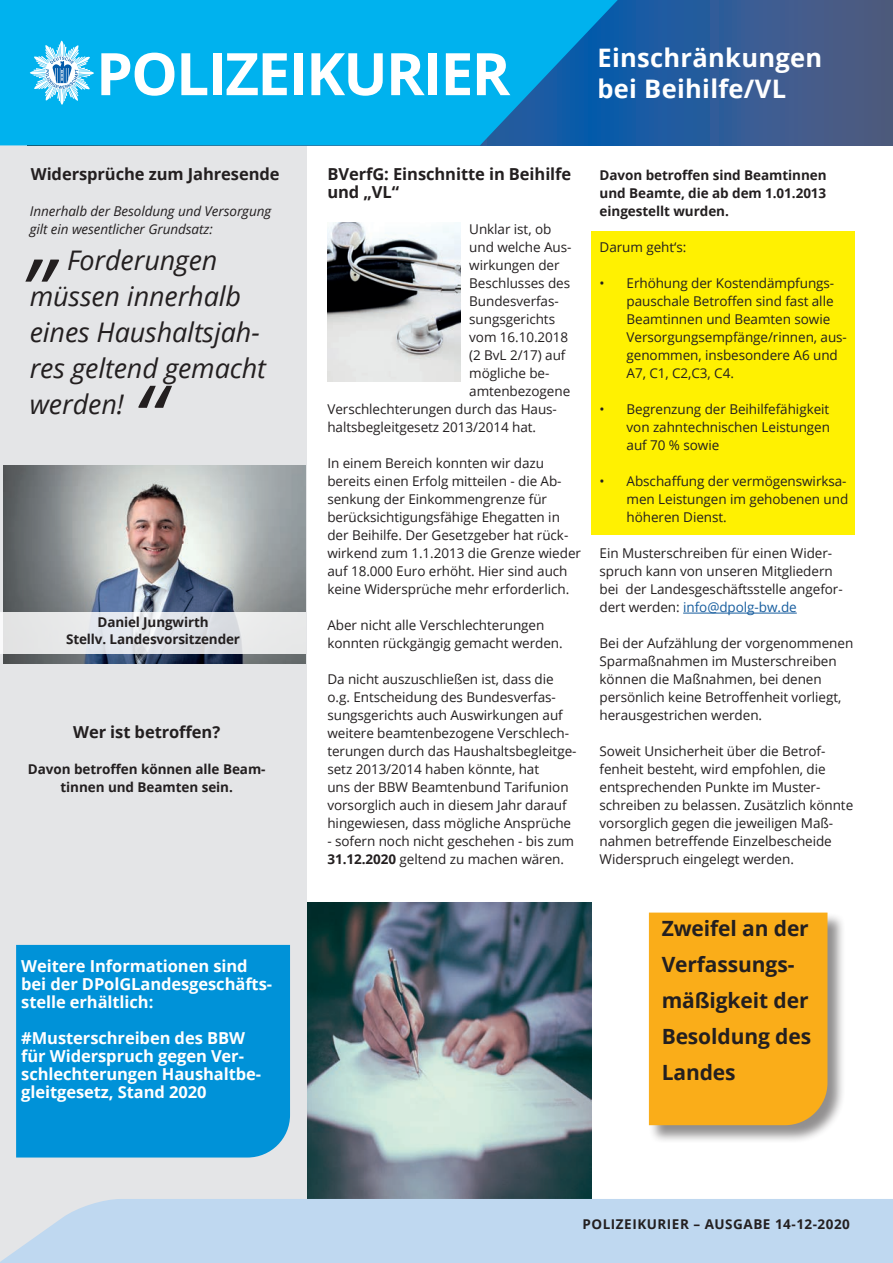
<style>
.page{position:relative;width:893px;height:1263px;background:#fff}
.page>*{position:absolute;margin:0;border:0;box-sizing:border-box;transform-origin:0 0}
.t1{font:italic 90px "Open Sans";color:#231f20}
.t2{font:700 58.65px "Open Sans";letter-spacing:-.03em;color:#fff}
.t3{font:italic 27px/36px "Open Sans";letter-spacing:-.005em;color:#231f20}
.t4{font:700 25.5px "Open Sans";letter-spacing:.01em;color:#fff}
.t5{font:700 21px/36px "Open Sans";letter-spacing:-.005em;color:#231f20}
.t6{font:700 16.5px/18px "Open Sans";letter-spacing:-.005em;color:#fff}
.t7{font:700 16.5px/18px "Open Sans";letter-spacing:-.005em;color:#231f20}
.t8{font:13.5px/18px "Open Sans";letter-spacing:-.005em;color:#231f20}
.t9{font:700 13.5px/18px "Open Sans";letter-spacing:-.005em;color:#231f20;text-align:center}
.t10{font:italic 13.5px/18px "Open Sans";letter-spacing:-.005em;color:#231f20}
.t11{font:700 13.5px "Open Sans";letter-spacing:.04em;color:#231f20}
.s1{font-weight:700}
.s2{color:#175d9e}
</style>
<div class="page">
<div style="left:591px;top:231px;width:264px;height:304px;background:#fff101"></div>
<img style="left:306px;top:903px;width:285px;height:296px">
<div style="left:0;top:0;width:306px;height:1263px;background:#e4e5e7"></div>
<svg style="left:618px;top:0;width:275px;height:145px"></svg>
<svg style="left:0;top:0;width:618px;height:145px;fill:#00b2ee"></svg>
<svg style="left:30px;top:41px;width:64px;height:64px"></svg>
<hr style="left:683px;top:613px;width:114px;height:1px;background:#175d9e">
<div style="left:0;top:1199px;width:893px;height:64px;background:#bfd8f0"></div>
<img style="left:327px;top:223px;width:134px;height:158px">
<div style="left:649px;top:913px;width:196px;height:230px;background:#231f20;opacity:.5"></div>
<div style="left:649px;top:912px;width:178px;height:213px;background:#faad19"></div>
<div style="left:16px;top:945px;width:274px;height:212px;background:#0092d8"></div>
<img style="left:3px;top:465px;width:302px;height:199px">
<svg style="left:0;top:612px;width:305px;height:41px"></svg>
<h2 class="t2" style="left:96px;top:32px;width:416px">POLIZEIKURIER</h2>
<h3 class="t4" style="left:597px;top:39px;width:226px">Einschränkungen</h3>
<h3 class="t4" style="left:597px;top:71px;width:190px">bei Beihilfe/VL</h3>
<p class="t7" style="left:31px;top:165px;width:250px">Widersprüche zum Jahresende</p>
<p class="t10" style="left:30px;top:202px;width:243px">Innerhalb der Besoldung und Versorgung gilt ein wesentlicher Grundsatz:</p>
<h1 class="t1" style="left:30px;top:176px;width:39px">„</h1>
<h3 class="t3" style="left:30px;top:241px;width:238px;text-indent:37px">Forderungen müssen innerhalb eines Haushaltsjah&shy;res geltend gemacht werden!</h3>
<h1 class="t1" style="left:133px;top:356px;width:33px">“</h1>
<p class="t9" style="left:66px;top:614px;width:176px;line-height:16.5px">Daniel Jungwirth<br>Stellv. Landesvorsitzender</p>
<p class="t7" style="left:73px;top:723px;width:149px">Wer ist betroffen?</p>
<p class="t9" style="left:28px;top:760px;width:239px">Davon betroffen können alle Beam&shy;tinnen und Beamten sein.</p>
<p class="t6" style="left:21px;top:957px;width:252px">Weitere Informationen sind bei der DPolGLandesgeschäfts&shy;stelle erhältlich:</p>
<p class="t6" style="left:21px;top:1029px;width:241px">#Musterschreiben des BBW für Widerspruch gegen Ver&shy;schlechterungen Haushaltbe&shy;gleitgesetz, Stand 2020</p>
<p class="t7" style="left:327px;top:165px;width:245px">BVerfG: Einschnitte in Beihilfe und „VL“</p>
<p class="t8" style="left:469px;top:220px;width:84px">Unklar ist, ob</p>
<p class="t8" style="left:469px;top:238px;width:104px">und welche Aus-</p>
<p class="t8" style="left:469px;top:256px;width:92px">wirkungen der</p>
<p class="t8" style="left:469px;top:274px;width:102px">Beschlusses des</p>
<p class="t8" style="left:469px;top:292px;width:91px">Bundesverfas-</p>
<p class="t8" style="left:469px;top:310px;width:87px">sungsgerichts</p>
<p class="t8" style="left:469px;top:328px;width:101px">vom 16.10.2018</p>
<p class="t8" style="left:469px;top:346px;width:98px">(2 BvL 2/17) auf</p>
<p class="t8" style="left:469px;top:364px;width:82px">mögliche be-</p>
<p class="t8" style="left:469px;top:382px;width:103px">amtenbezogene</p>
<p class="t8" style="left:327px;top:400px;width:231px">Verschlechterungen durch das Haus-</p>
<p class="t8" style="left:327px;top:418px;width:210px">haltsbegleitgesetz 2013/2014 hat.</p>
<p class="t8" style="left:327px;top:454px;width:255px">In einem Bereich konnten wir dazu bereits einen Erfolg mitteilen - die Ab&shy;senkung der Einkommengrenze für berücksichtigungsfähige Ehegatten in der Beihilfe. Der Gesetzgeber hat rück&shy;wirkend zum 1.1.2013 die Grenze wieder auf 18.000 Euro erhöht. Hier sind auch keine Widersprüche mehr erforderlich.</p>
<p class="t8" style="left:327px;top:616px;width:237px">Aber nicht alle Verschlechterungen konnten rückgängig gemacht werden.</p>
<p class="t8" style="left:327px;top:670px;width:251px">Da nicht auszuschließen ist, dass die o.g. Entscheidung des Bundesverfas&shy;sungsgerichts auch Auswirkungen auf weitere beamtenbezogene Verschlech&shy;terungen durch das Haushaltsbegleitge&shy;setz 2013/2014 haben könnte, hat<br>uns der BBW Beamtenbund Tarifunion vorsorglich auch in diesem Jahr darauf hingewiesen, dass mögliche Ansprüche</p>
<p class="t8" style="left:327px;top:832px;width:248px">- sofern noch nicht geschehen - bis zum<br><span class="s1">31.12.2020</span> geltend zu machen wären.</p>
<p class="t9" style="left:600px;top:166px;width:229px;text-align:justify">Davon betroffen sind Beamtinnen und Beamte, die ab dem 1.01.2013 eingestellt wurden.</p>
<p class="t8" style="left:600px;top:238px;width:88px">Darum geht‘s:</p>
<p class="t8" style="left:627px;top:274px;width:222px;text-indent:-27px">• Erhöhung der Kostendämpfungs&shy;pauschale Betroffen sind fast alle<br>Beamtinnen und Beamten sowie<br>Versorgungsempfänge/rinnen, aus&shy;genommen, insbesondere A6 und<br>A7, C1, C2,C3, C4.</p>
<p class="t8" style="left:627px;top:400px;width:205px;text-align:justify;text-indent:-27px">• Begrenzung der Beihilfefähigkeit von zahntechnischen Leistungen auf 70 % sowie</p>
<p class="t8" style="left:627px;top:472px;width:223px;text-indent:-27px">• Abschaffung der vermögenswirksa&shy;men Leistungen im gehobenen und höheren Dienst.</p>
<p class="t8" style="left:600px;top:544px;width:245px">Ein Musterschreiben für einen Wider&shy;spruch kann von unseren Mitgliedern bei der Landesgeschäftsstelle angefor&shy;dert werden: <span class="s2">info@dpolg-bw.de</span></p>
<p class="t8" style="left:600px;top:634px;width:255px">Bei der Aufzählung der vorgenommenen Sparmaßnahmen im Musterschreiben können die Maßnahmen, bei denen persönlich keine Betroffenheit vorliegt, herausgestrichen werden.</p>
<p class="t8" style="left:600px;top:742px;width:255px">Soweit Unsicherheit über die Betrof&shy;fenheit besteht, wird empfohlen, die entsprechenden Punkte im Muster&shy;schreiben zu belassen. Zusätzlich könnte vorsorglich gegen die jeweiligen Maß&shy;nahmen betreffende Einzelbescheide Widerspruch eingelegt werden.</p>
<h3 class="t5" style="left:662px;top:910px;width:151px">Zweifel an der<br>Verfassungs&shy;mäßigkeit der<br>Besoldung des<br>Landes</h3>
<p class="t11" style="left:583px;top:1214px;width:269px">POLIZEIKURIER – AUSGABE 14-12-2020</p>
</div>
